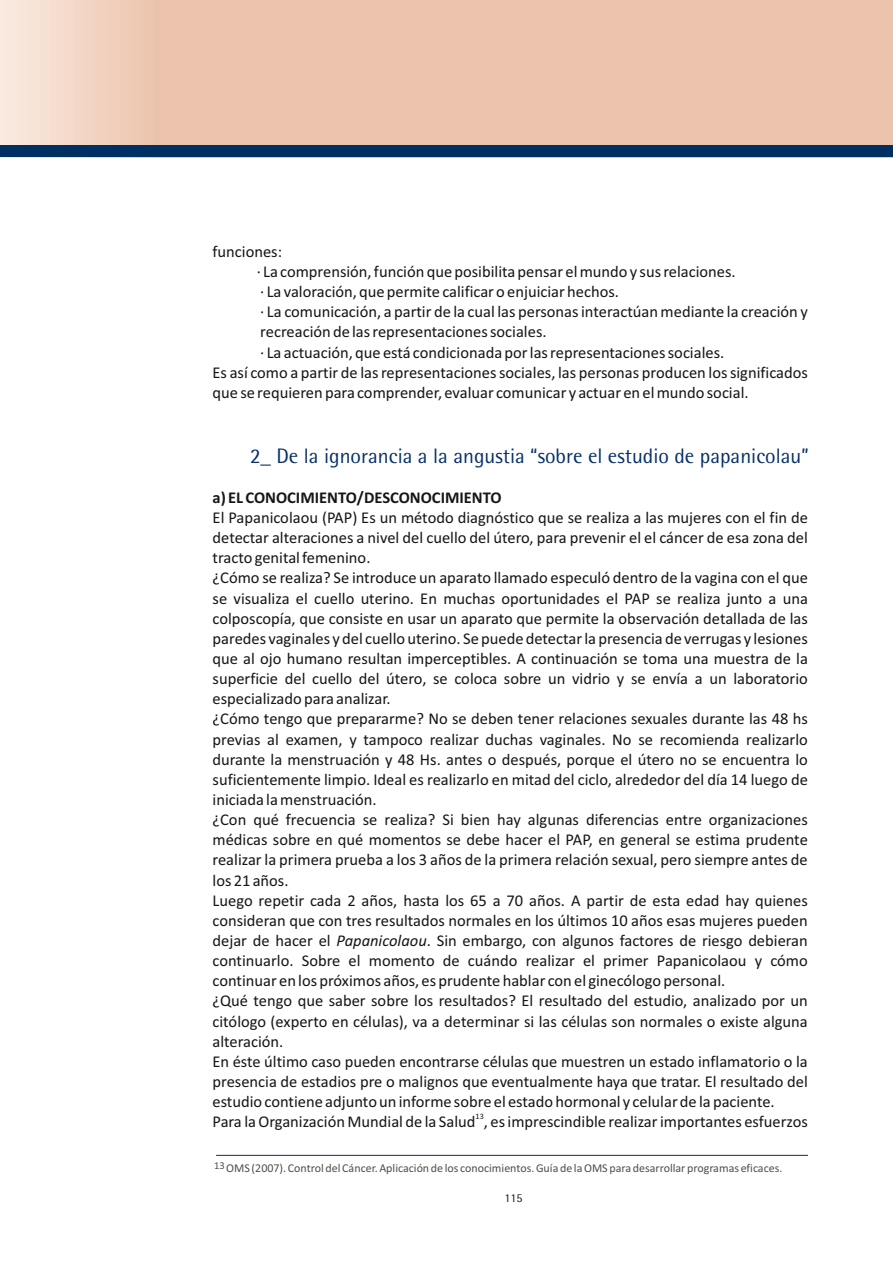
<style>
.page{position:relative;width:893px;height:1263px;background:#fff}
.page>*{position:absolute;margin:0;border:0;box-sizing:border-box;transform-origin:0 0}
.t1{font:300 21px "Rotis Semi Sans";color:#063068}
.t2{font:16.5px/20.1px "Calibri";color:#151616}
.t3{font:700 16.5px "Calibri";color:#151616}
.t4{font:12px "Calibri";color:#4e4e4d}
.t5{font:300 12px "Rotis Semi Sans";color:#151616}
.t6{font:8.25px "Calibri";color:#151616}
.s1{font-style:italic}
</style>
<div class="page">
<hr style="left:216px;top:1155px;width:592px;height:1px;background:#002f64">
<div style="left:0;top:145px;width:893px;height:12px;background:#002f64"></div>
<p class="t2" style="left:213px;top:243px;width:71px">funciones:</p>
<p class="t2" style="left:257px;top:263px;width:481px">· La comprensión, función que posibilita pensar el mundo y sus relaciones.</p>
<p class="t2" style="left:260px;top:283px;width:360px">· La valoración, que permite calificar o enjuiciar hechos.</p>
<p class="t2" style="left:260px;top:303px;width:549px">· La comunicación, a partir de la cual las personas interactúan mediante la creación y</p>
<p class="t2" style="left:260px;top:323px;width:288px">recreación de las representaciones sociales.</p>
<p class="t2" style="left:260px;top:343px;width:465px">· La actuación, que está condicionada por las representaciones sociales.</p>
<p class="t2" style="left:213px;top:363px;width:597px">Es así como a partir de las representaciones sociales, las personas producen los significados</p>
<p class="t2" style="left:213px;top:384px;width:538px">que se requieren para comprender, evaluar comunicar y actuar en el mundo social.</p>
<p class="t1" style="left:250px;top:448px;width:560px">2_ De la ignorancia a la angustia “sobre el estudio de papanicolau”</p>
<p class="t3" style="left:213px;top:490px;width:291px">a) EL CONOCIMIENTO/DESCONOCIMIENTO</p>
<p class="t2" style="left:212px;top:509px;width:597px">El Papanicolaou (PAP) Es un método diagnóstico que se realiza a las mujeres con el fin de detectar alteraciones a nivel del cuello del útero, para prevenir el el cáncer de esa zona del tracto genital femenino.<br>¿Cómo se realiza? Se introduce un aparato llamado especuló dentro de la vagina con el que se visualiza el cuello uterino. En muchas oportunidades el PAP se realiza junto a una colposcopía, que consiste en usar un aparato que permite la observación detallada de las paredes vaginales y del cuello uterino. Se puede detectar la presencia de verrugas y lesiones que al ojo humano resultan imperceptibles. A continuación se toma una muestra de la superficie del cuello del útero, se coloca sobre un vidrio y se envía a un laboratorio especializado para analizar.<br>¿Cómo tengo que prepararme? No se deben tener relaciones sexuales durante las 48 hs previas al examen, y tampoco realizar duchas vaginales. No se recomienda realizarlo durante la menstruación y 48 Hs. antes o después, porque el útero no se encuentra lo suficientemente limpio. Ideal es realizarlo en mitad del ciclo, alrededor del día 14 luego de iniciada la menstruación.<br>¿Con qué frecuencia se realiza? Si bien hay algunas diferencias entre organizaciones médicas sobre en qué momentos se debe hacer el PAP, en general se estima prudente realizar la primera prueba a los 3 años de la primera relación sexual, pero siempre antes de los 21 años.<br>Luego repetir cada 2 años, hasta los 65 a 70 años. A partir de esta edad hay quienes consideran que con tres resultados normales en los últimos 10 años esas mujeres pueden dejar de hacer el <span class="s1">Papanicolaou</span>. Sin embargo, con algunos factores de riesgo debieran continuarlo. Sobre el momento de cuándo realizar el primer Papanicolaou y cómo continuar en los próximos años, es prudente hablar con el ginecólogo personal.<br>¿Qué tengo que saber sobre los resultados? El resultado del estudio, analizado por un citólogo (experto en células), va a determinar si las células son normales o existe alguna alteración.<br>En éste último caso pueden encontrarse células que muestren un estado inflamatorio o la presencia de estadios pre o malignos que eventualmente haya que tratar. El resultado del estudio contiene adjunto un informe sobre el estado hormonal y celular de la paciente.</p>
<p class="t6" style="left:476px;top:1113px;width:10px">13</p>
<p class="t2" style="left:212px;top:1113px;width:597px">Para la Organización Mundial de la Salud , es imprescindible realizar importantes esfuerzos</p>
<p class="t4" style="left:214px;top:1163px;width:570px"><sup>13</sup>OMS (2007). Control del Cáncer. Aplicación de los conocimientos. Guía de la OMS para desarrollar programas eficaces.</p>
<p class="t5" style="left:504px;top:1193px;width:20px">115</p>
</div>
